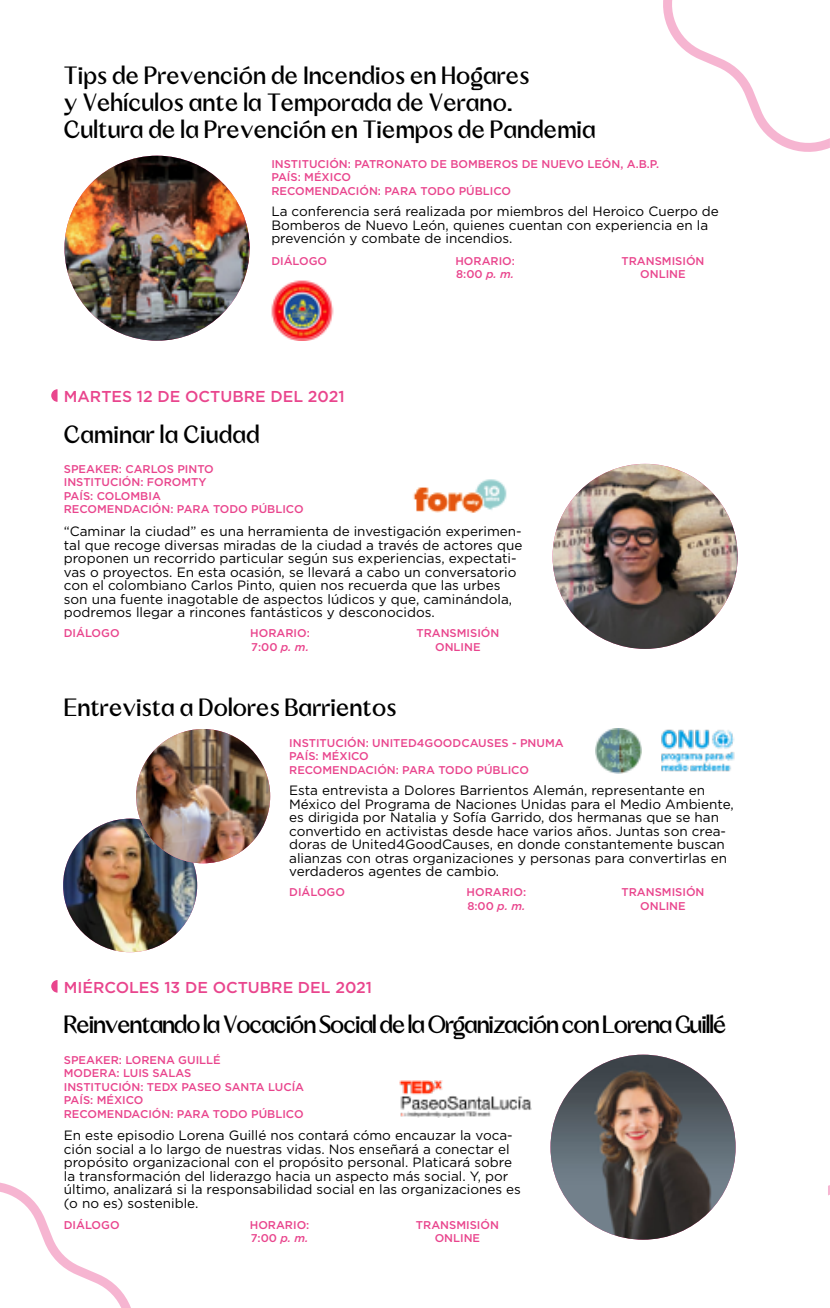
<style>
.page{position:relative;width:830px;height:1308px;background:#fff}
.page>*{position:absolute;margin:0;border:0;box-sizing:border-box;transform-origin:0 0}
.t1{font:24.75px/27px "NT Cramer";color:#000}
.t2{font:24.75px "NT Cramer";letter-spacing:-.05em;color:#000}
.t3{font:500 15.75px "Gotham";color:#e9458d}
.t4{font:13.5px/13.5px "Gotham";color:#000}
.t5{font:500 11.25px/13.5px "Gotham";color:#e9458d}
.s1{font-style:italic}
</style>
<div class="page">
<img style="left:64px;top:156px;width:185px;height:185px;border-radius:92px">
<img style="left:552px;top:464px;width:185px;height:185px;border-radius:92px">
<img style="left:550px;top:1054px;width:185px;height:185px;border-radius:92px">
<img style="left:271px;top:280px;width:63px;height:61px">
<img style="left:413px;top:479px;width:94px;height:34px">
<img style="left:661px;top:729px;width:74px;height:43px">
<img style="left:595px;top:728px;width:45px;height:45px">
<img style="left:399px;top:1080px;width:131px;height:37px">
<svg style="left:51px;top:389px;width:6px;height:13px"></svg>
<svg style="left:51px;top:980px;width:6px;height:12px"></svg>
<img style="left:63px;top:818px;width:134px;height:134px;border-radius:67px">
<img style="left:136px;top:729px;width:134px;height:134px;border-radius:67px">
<svg style="left:663px;top:0;width:166px;height:152px"></svg>
<svg style="left:0;top:1182px;width:131px;height:125px"></svg>
<h1 class="t1" style="left:64px;top:61px;width:533px">Tips de Prevención de Incendios en Hogares<br>y Vehículos ante la Temporada de Verano.<br>Cultura de la Prevención en Tiempos de Pandemia</h1>
<p class="t5" style="left:271px;top:157px;width:389px">INSTITUCIÓN: PATRONATO DE BOMBEROS DE NUEVO LEÓN, A.B.P.<br>PAÍS: MÉXICO<br>RECOMENDACIÓN: PARA TODO PÚBLICO</p>
<p class="t4" style="left:271px;top:204px;width:449px">La conferencia será realizada por miembros del Heroico Cuerpo de<br>Bomberos de Nuevo León, quienes cuentan con experiencia en la prevención y combate de incendios.</p>
<p class="t5" style="left:271px;top:254px;width:57px">DIÁLOGO</p>
<p class="t5" style="left:455px;top:254px;width:61px">HORARIO:<br>8:00 <span class="s1">p. m.</span></p>
<p class="t5" style="left:621px;top:254px;width:84px;text-align:center">TRANSMISIÓN<br>ONLINE</p>
<p class="t3" style="left:64px;top:386px;width:282px">MARTES 12 DE OCTUBRE DEL 2021</p>
<h1 class="t1" style="left:64px;top:420px;width:197px">Caminar la Ciudad</h1>
<p class="t5" style="left:64px;top:462px;width:241px">SPEAKER: CARLOS PINTO<br>INSTITUCIÓN: FOROMTY<br>PAÍS: COLOMBIA<br>RECOMENDACIÓN: PARA TODO PÚBLICO</p>
<p class="t4" style="left:64px;top:524px;width:460px">“Caminar la ciudad” es una herramienta de investigación experimen&shy;tal que recoge diversas miradas de la ciudad a través de actores que proponen un recorrido particular segú n sus experiencias, expectati&shy;vas o proyectos. En esta ocasión, se llevará a cabo un conversatorio con el colombiano Carlos Pinto, quien nos recuerda que las urbes son una fuente inagotable de aspectos lúdicos y que, caminándola, podremos llegar a rincones fantásticos y desconocidos.</p>
<p class="t5" style="left:64px;top:626px;width:57px">DIÁLOGO</p>
<p class="t5" style="left:250px;top:626px;width:61px">HORARIO:<br>7:00 <span class="s1">p. m.</span></p>
<p class="t5" style="left:416px;top:626px;width:84px;text-align:center">TRANSMISIÓN<br>ONLINE</p>
<h1 class="t1" style="left:64px;top:694px;width:334px">Entrevista a Dolores Barrientos</h1>
<p class="t5" style="left:289px;top:735px;width:276px">INSTITUCIÓN: UNITED4GOODCAUSES - PNUMA<br>PAÍS: MÉXICO<br>RECOMENDACIÓN: PARA TODO PÚBLICO</p>
<p class="t4" style="left:289px;top:783px;width:446px">Esta entrevista a Dolores Barrientos Alemán, representante en México del Programa de Naciones Unidas para el Medio Ambiente, es dirigida por Natalia y Sofía Garrido, dos hermanas que se han convertido en activistas desde hace varios años. Juntas son crea&shy;doras de United4GoodCauses, en donde constantemente buscan alianzas con otras organizaciones y personas para convertirlas en verdaderos agentes de cambio.</p>
<p class="t5" style="left:289px;top:885px;width:57px">DIÁLOGO</p>
<p class="t5" style="left:466px;top:885px;width:61px">HORARIO:<br>8:00 <span class="s1">p. m.</span></p>
<p class="t5" style="left:621px;top:885px;width:84px;text-align:center">TRANSMISIÓN<br>ONLINE</p>
<p class="t3" style="left:64px;top:976px;width:310px">MIÉRCOLES 13 DE OCTUBRE DEL 2021</p>
<h1 class="t2" style="left:64px;top:1008px;width:663px">Reinventando la Vocación Social de la Organización con Lorena Guillé</h1>
<p class="t5" style="left:64px;top:1052px;width:242px">SPEAKER: LORENA GUILLÉ<br>MODERA: LUIS SALAS<br>INSTITUCIÓN: TEDX PASEO SANTA LUCÍA<br>PAÍS: MÉXICO<br>RECOMENDACIÓN: PARA TODO PÚBLICO</p>
<p class="t4" style="left:64px;top:1128px;width:458px">En este episodio Lorena Guillé nos contará cómo encauzar la voca&shy;ción social a lo largo de nuestras vidas. Nos enseñará a conectar el propósito organizacional con el propósito personal. Platicará sobre la transformación del liderazgo hacia un aspecto más social. Y, por<br>ú ltimo, analizará si la responsabilidad social en las organizaciones es (o no es) sostenible.</p>
<p class="t5" style="left:64px;top:1218px;width:57px">DIÁLOGO</p>
<p class="t5" style="left:250px;top:1218px;width:61px">HORARIO:<br>7:00 <span class="s1">p. m.</span></p>
<p class="t5" style="left:415px;top:1218px;width:84px;text-align:center">TRANSMISIÓN<br>ONLINE</p>
</div>
